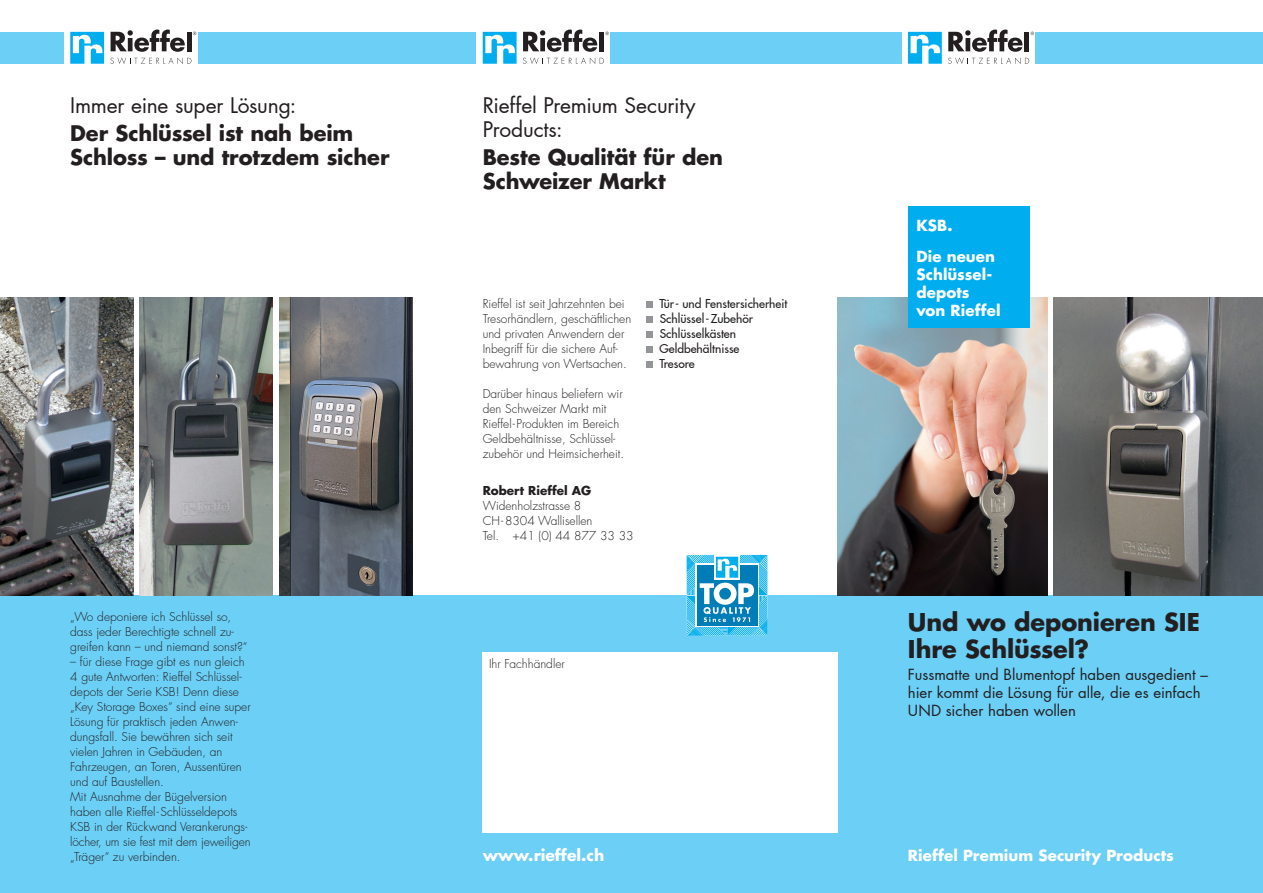
<style>
.page{position:relative;width:1263px;height:893px;background:#fff}
.page>*{position:absolute;margin:0;border:0;box-sizing:border-box;transform-origin:0 0}
._01_Artikel_Front_Na{font:700 24px/27px "Futura LT Pro";letter-spacing:-.005em;color:#231f20}
._00_SeitenHead_light{font:700 21px/24px "Futura LT Pro";letter-spacing:-.005em;color:#231f20}
._00_SeitenHead_light-2{font:21px/24px "Futura LT Pro";letter-spacing:-.01em;color:#231f20}
._02_Fliesstext_DE{font:700 15.6px "Futura LT Pro";color:#fff}
._01_Artikel_Front_Sp{font:15px/18px "Futura LT Pro";color:#231f20}
._01_Artikel_Front_Sp-2{font:700 15px/18px "Futura LT Pro";letter-spacing:.005em;color:#fff}
._02_Fliesstext_DE-2{font:300 12px/15px "Futura LT Pro";color:#231f20}
._02_Fliesstext_DE-3{font:500 12px "Futura LT Pro";color:#231f20}
._02_Fliesstext_DE-4{font:700 12px "Futura LT Pro";color:#231f20}
._02_Aufzählung_Flies{font:300 12px "Futura LT Pro";color:#231f20}
</style>
<div class="page">
<svg style="left:908px;top:32px;width:34px;height:32px"></svg>
<div style="left:838px;top:32px;width:63px;height:32px;background:#6bcff6"></div>
<div style="left:1036px;top:32px;width:227px;height:32px;background:#6bcff6"></div>
<svg style="left:948px;top:30px;width:86px;height:34px"></svg>
<svg style="left:483px;top:32px;width:34px;height:32px"></svg>
<div style="left:412px;top:32px;width:64px;height:32px;background:#6bcff6"></div>
<div style="left:610px;top:32px;width:228px;height:32px;background:#6bcff6"></div>
<svg style="left:523px;top:30px;width:86px;height:34px"></svg>
<svg style="left:70px;top:32px;width:34px;height:32px"></svg>
<div style="left:0;top:32px;width:64px;height:32px;background:#6bcff6"></div>
<div style="left:198px;top:32px;width:214px;height:32px;background:#6bcff6"></div>
<svg style="left:110px;top:30px;width:86px;height:34px"></svg>
<div style="left:0;top:595px;width:1263px;height:298px;background:#6bcff6"></div>
<img style="left:838px;top:298px;width:209px;height:297px">
<img style="left:1053px;top:298px;width:210px;height:297px">
<div style="left:646px;top:301px;width:7px;height:7px;background:#939598"></div>
<div style="left:646px;top:316px;width:7px;height:7px;background:#939598"></div>
<div style="left:646px;top:331px;width:7px;height:7px;background:#939598"></div>
<div style="left:646px;top:346px;width:7px;height:7px;background:#939598"></div>
<div style="left:646px;top:361px;width:7px;height:7px;background:#939598"></div>
<svg style="left:687px;top:555px;width:81px;height:81px"></svg>
<div style="left:483px;top:652px;width:355px;height:181px;background:#fff"></div>
<div style="left:908px;top:206px;width:121px;height:121px;background:#00aeef"></div>
<img style="left:0;top:298px;width:133px;height:297px">
<img style="left:140px;top:298px;width:133px;height:297px">
<img style="left:279px;top:298px;width:133px;height:297px">
<p class="_00_SeitenHead_light-2" style="left:70px;top:93px;width:228px">Immer eine super Lösung:</p>
<p class="_00_SeitenHead_light" style="left:70px;top:121px;width:321px">Der Schlüssel ist nah beim<br>Schloss – und trotzdem sicher</p>
<p class="_02_Fliesstext_DE-2" style="left:70px;top:609px;width:179px">„Wo deponiere ich Schlüssel so, dass jeder Berechtigte schnell zu&shy;greifen kann – und niemand sonst?“</p>
<p class="_02_Fliesstext_DE-2" style="left:70px;top:654px;width:182px">– für diese Frage gibt es nun gleich<br>4 gute Antworten: Rieffel Schlüssel&shy;depots der Serie KSB! Denn diese „Key Storage Boxes“ sind eine super<br>Lösung für praktisch jeden Anwen&shy;dungsfall. Sie bewähren sich seit vielen Jahren in Gebäuden, an<br>Fahrzeugen, an Toren, Aussentüren und auf Baustellen.</p>
<p class="_02_Fliesstext_DE-2" style="left:70px;top:789px;width:182px">Mit Ausnahme der Bügelversion haben alle Rieffel-Schlüsseldepots<br>KSB in der Rückwand Verankerungs&shy;löcher, um sie fest mit dem jeweiligen „Träger“ zu verbinden.</p>
<p class="_00_SeitenHead_light-2" style="left:483px;top:93px;width:214px">Rieffel Premium Security<br>Products:</p>
<p class="_00_SeitenHead_light" style="left:483px;top:145px;width:242px">Beste Qualität für den<br>Schweizer Markt</p>
<p class="_02_Fliesstext_DE-2" style="left:483px;top:296px;width:150px">Rieffel ist seit Jahrzehnten bei<br>Tresorhändlern, geschäftlichen und privaten Anwendern der<br>Inbegriff für die sichere Auf&shy;bewahrung von Wertsachen.</p>
<p class="_02_Fliesstext_DE-2" style="left:483px;top:386px;width:143px">Darüber hinaus beliefern wir den Schweizer Markt mit<br>Rieffel- Produkten im Bereich<br>Geldbehältnisse, Schlüssel&shy;zubehör und Heimsicherheit.</p>
<p class="_02_Fliesstext_DE-4" style="left:483px;top:481px;width:110px">Robert Rieffel AG</p>
<p class="_02_Fliesstext_DE-2" style="left:483px;top:498px;width:100px">Widenholzstrasse 8</p>
<p class="_02_Fliesstext_DE-2" style="left:483px;top:513px;width:111px">CH-8304 Wallisellen</p>
<p class="_02_Fliesstext_DE-2" style="left:483px;top:528px;width:152px">Tel. +41 (0) 44 877 33 33</p>
<p class="_02_Fliesstext_DE-3" style="left:659px;top:294px;width:129px">Tür- und Fenstersicherheit</p>
<p class="_02_Fliesstext_DE-3" style="left:660px;top:309px;width:95px">Schlüssel-Zubehör</p>
<p class="_02_Fliesstext_DE-3" style="left:660px;top:324px;width:78px">Schlüsselkästen</p>
<p class="_02_Fliesstext_DE-3" style="left:659px;top:339px;width:81px">Geldbehältnisse</p>
<p class="_02_Fliesstext_DE-3" style="left:659px;top:354px;width:37px">Tresore</p>
<p class="_02_Aufzählung_Flies" style="left:489px;top:656px;width:77px">Ihr Fachhändler</p>
<p class="_02_Fliesstext_DE" style="left:483px;top:843px;width:123px">www.rieffel.ch</p>
<p class="_01_Artikel_Front_Sp-2" style="left:916px;top:216px;width:38px">KSB.</p>
<p class="_01_Artikel_Front_Sp-2" style="left:916px;top:247px;width:86px">Die neuen<br>Schlüssel&shy;depots von Rieffel</p>
<p class="_01_Artikel_Front_Na" style="left:908px;top:608px;width:293px">Und wo deponieren SIE<br>Ihre Schlüssel?</p>
<p class="_01_Artikel_Front_Sp" style="left:908px;top:666px;width:301px">Fussmatte und Blumentopf haben ausgedient – hier kommt die Lösung für alle, die es einfach<br>UND sicher haben wollen</p>
<p class="_01_Artikel_Front_Sp-2" style="left:908px;top:846px;width:267px">Rieffel Premium Security Products</p>
</div>
